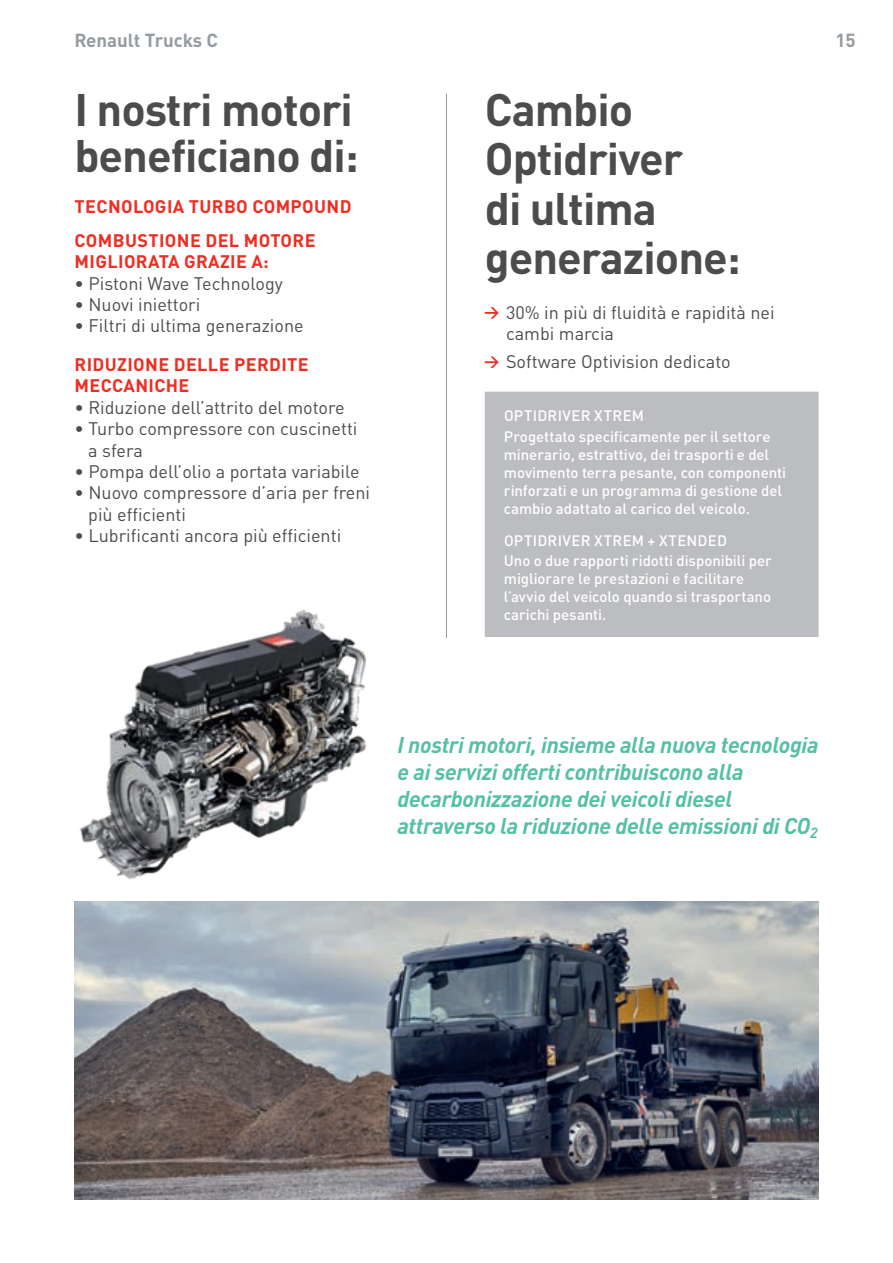
<style>
.page{position:relative;width:893px;height:1263px;background:#fff}
.page>*{position:absolute;margin:0;border:0;box-sizing:border-box;transform-origin:0 0}
.t1{font:700 45px/49.5px "DIN Pro";letter-spacing:-.02em;color:#4b4c4d}
.t2{font:italic 700 22.5px/27px "DIN Pro";letter-spacing:-.015em;color:#54c0a5}
.t3{font:700 18.75px "DIN Pro";color:#959ca1}
.t4{font:18px/21.6px "DIN Pro";color:#4b4c4d}
.t5{font:700 18px/34.2px "DIN Pro";letter-spacing:.02em;color:#ee2e22}
.t6{font:500 15px/18px "DIN Pro";letter-spacing:-.005em;color:#fff}
</style>
<div class="page">
<img style="left:74px;top:901px;width:745px;height:298px">
<img style="left:79px;top:609px;width:288px;height:270px">
<div style="left:485px;top:392px;width:334px;height:245px;background:#bcbdc0"></div>
<hr style="left:446px;top:94px;width:1px;height:218px;background:#959ca1">
<svg style="left:485px;top:307px;width:14px;height:12px"></svg>
<hr style="left:446px;top:306px;width:1px;height:51px;background:#959ca1">
<svg style="left:485px;top:356px;width:14px;height:12px"></svg>
<hr style="left:446px;top:355px;width:1px;height:30px;background:#959ca1">
<hr style="left:446px;top:383px;width:1px;height:41px;background:#959ca1">
<hr style="left:446px;top:422px;width:1px;height:110px;background:#959ca1">
<hr style="left:446px;top:507px;width:1px;height:42px;background:#959ca1">
<hr style="left:446px;top:547px;width:1px;height:91px;background:#959ca1">
<p class="t3" style="left:74px;top:24px;width:145px">Renault Trucks C</p>
<p class="t3" style="left:835px;top:24px;width:22px">15</p>
<h1 class="t1" style="left:74px;top:81px;width:286px;line-height:46.5px">I nostri motori beneficiano di:</h1>
<p class="t5" style="left:75px;top:187px;width:279px">TECNOLOGIA TURBO COMPOUND<br>COMBUSTIONE DEL MOTORE</p>
<p class="t5" style="left:75px;top:243px;width:196px">MIGLIORATA GRAZIE A:</p>
<p class="t4" style="left:74px;top:271px;width:210px">• Pistoni Wave Technology</p>
<p class="t4" style="left:74px;top:292px;width:128px">• Nuovi iniettori</p>
<p class="t4" style="left:74px;top:313px;width:231px">• Filtri di ultima generazione</p>
<p class="t5" style="left:75px;top:351px;width:236px;line-height:21.6px">RIDUZIONE DELLE PERDITE<br>MECCANICHE</p>
<p class="t4" style="left:74px;top:394px;width:272px">• Riduzione dell’attrito del motore</p>
<p class="t4" style="left:88px;top:416px;width:271px;text-indent:-14px">• Turbo compressore con cuscinetti a sfera</p>
<p class="t4" style="left:74px;top:459px;width:287px">• Pompa dell’olio a portata variabile</p>
<p class="t4" style="left:88px;top:480px;width:283px;text-indent:-14px">• Nuovo compressore d’aria per freni più efficienti</p>
<p class="t4" style="left:74px;top:523px;width:268px">• Lubrificanti ancora più efficienti</p>
<h1 class="t1" style="left:485px;top:79px;width:257px">Cambio<br>Optidriver<br>di ultima generazione:</h1>
<p class="t4" style="left:506px;top:300px;width:270px">30% in più di fluidità e rapidità nei cambi marcia</p>
<p class="t4" style="left:506px;top:349px;width:226px">Software Optivision dedicato</p>
<p class="t6" style="left:504px;top:404px;width:268px;line-height:20.2px">OPTIDRIVER XTREM<br>Progettato specificamente per il settore</p>
<p class="t6" style="left:504px;top:444px;width:284px">minerario, estrattivo, dei trasporti e del movimento terra pesante, con componenti rinforzati e un programma di gestione del cambio adattato al carico del veicolo.</p>
<p class="t6" style="left:504px;top:528px;width:269px;line-height:20.2px">OPTIDRIVER XTREM + XTENDED<br>Uno o due rapporti ridotti disponibili per</p>
<p class="t6" style="left:504px;top:568px;width:269px">migliorare le prestazioni e facilitare l’avvio del veicolo quando si trasportano carichi pesanti.</p>
<h2 class="t2" style="left:398px;top:728px;width:422px">I nostri motori, insieme alla nuova tecnologia e ai servizi offerti contribuiscono alla decarbonizzazione dei veicoli diesel attraverso la riduzione delle emissioni di CO<sub>2</sub></h2>
</div>
